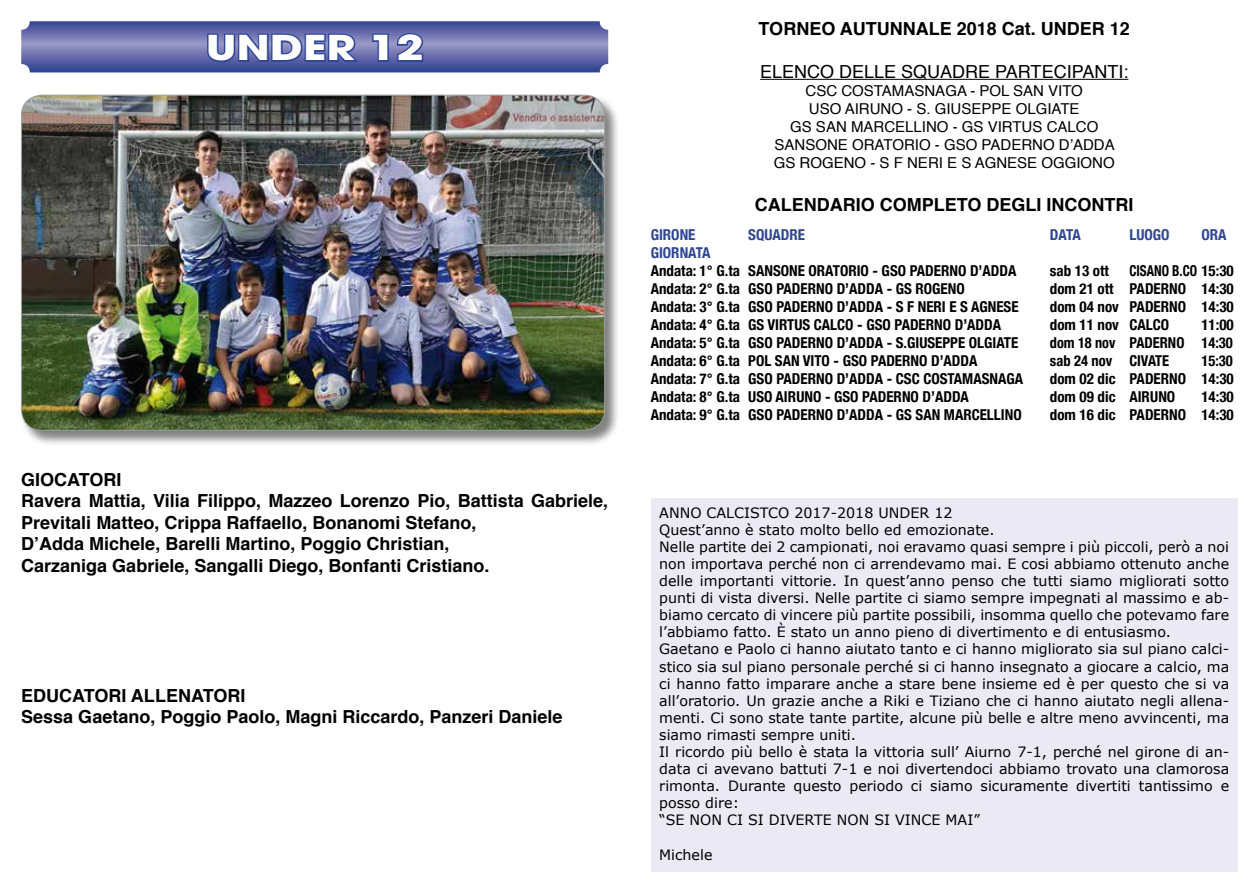
<style>
.page{position:relative;width:1259px;height:893px;background:#fff}
.page>*{position:absolute;margin:0;border:0;box-sizing:border-box;transform-origin:0 0}
.t1{font:700 34.05px "Avant Garde";color:#fff;scale:1.3 1}
.t2{font:700 18px/21.6px "Helvetica";color:#000}
.t3{font:18px "Helvetica";color:#000}
.t4{font:700 condensed 15px "Helvetica Neue";color:#000}
.t5{font:15px/18px "Helvetica";color:#000;text-align:center}
.t6{font:700 condensed 15px "Helvetica Neue";color:#2e4694}
.t7{font:700 condensed 15px "Helvetica Neue";color:#000;scale:.95 1}
.t8{font:700 condensed 15px "Helvetica Neue";color:#000;scale:.88 1}
.t9{font:14.25px/17.1px "Verdana";color:#000}
</style>
<div class="page">
<div style="left:21px;top:94px;width:599px;height:352px;background:#000;opacity:.5"></div>
<img style="left:21px;top:95px;width:584px;height:335px">
<svg style="left:21px;top:21px;width:587px;height:51px;background:#5f68a9"></svg>
<hr style="left:760px;top:79px;width:368px;height:1px;background:#000">
<div style="left:651px;top:498px;width:586px;height:374px;background:#ebeaf4"></div>
<h1 class="t1" style="left:206px;top:26px;width:169px">UNDER 12</h1>
<p class="t2" style="left:21px;top:469px;width:588px">GIOCATORI<br>Ravera Mattia, Vilia Filippo, Mazzeo Lorenzo Pio, Battista Gabriele, Previtali Matteo, Crippa Raffaello, Bonanomi Stefano,<br>D’Adda Michele, Barelli Martino, Poggio Christian,<br>Carzaniga Gabriele, Sangalli Diego, Bonfanti Cristiano.</p>
<p class="t2" style="left:21px;top:685px;width:543px">EDUCATORI ALLENATORI<br>Sessa Gaetano, Poggio Paolo, Magni Riccardo, Panzeri Daniele</p>
<p class="t2" style="left:758px;top:18px;width:373px">TORNEO AUTUNNALE 2018 Cat. UNDER 12</p>
<p class="t3" style="left:760px;top:58px;width:370px">ELENCO DELLE SQUADRE PARTECIPANTI:</p>
<p class="t5" style="left:773px;top:82px;width:342px">CSC COSTAMASNAGA - POL SAN VITO<br>USO AIRUNO - S. GIUSEPPE OLGIATE<br>GS SAN MARCELLINO - GS VIRTUS CALCO SANSONE ORATORIO - GSO PADERNO D’ADDA GS ROGENO - S F NERI E S AGNESE OGGIONO</p>
<p class="t2" style="left:755px;top:194px;width:380px">CALENDARIO COMPLETO DEGLI INCONTRI</p>
<p class="t6" style="left:651px;top:222px;width:46px">GIRONE</p>
<p class="t6" style="left:748px;top:222px;width:58px">SQUADRE</p>
<p class="t6" style="left:1050px;top:222px;width:32px">DATA</p>
<p class="t6" style="left:1129px;top:222px;width:42px">LUOGO</p>
<p class="t6" style="left:1201px;top:222px;width:27px">ORA</p>
<p class="t6" style="left:651px;top:240px;width:61px">GIORNATA</p>
<p class="t4" style="left:651px;top:258px;width:367px">Andata: 1° G.ta SANSONE ORATORIO - GSO PADERNO D’ADDA</p>
<p class="t4" style="left:1050px;top:258px;width:61px">sab 13 ott</p>
<p class="t8" style="left:1129px;top:258px;width:120px">CISANO B.CO 15:30</p>
<p class="t4" style="left:651px;top:276px;width:315px">Andata: 2° G.ta GSO PADERNO D’ADDA - GS ROGENO</p>
<p class="t4" style="left:1050px;top:276px;width:185px">dom 21 ott PADERNO 14:30</p>
<p class="t4" style="left:651px;top:294px;width:369px">Andata: 3° G.ta GSO PADERNO D’ADDA - S F NERI E S AGNESE</p>
<p class="t4" style="left:1050px;top:294px;width:185px">dom 04 nov PADERNO 14:30</p>
<p class="t4" style="left:651px;top:312px;width:352px">Andata: 4° G.ta GS VIRTUS CALCO - GSO PADERNO D’ADDA</p>
<p class="t4" style="left:1050px;top:312px;width:121px">dom 11 nov CALCO</p>
<p class="t4" style="left:1201px;top:312px;width:34px">11:00</p>
<p class="t4" style="left:651px;top:330px;width:369px">Andata: 5° G.ta GSO PADERNO D’ADDA - S.GIUSEPPE OLGIATE</p>
<p class="t7" style="left:1050px;top:330px;width:194px">dom 18 nov PADERNO 14:30</p>
<p class="t4" style="left:651px;top:348px;width:328px">Andata: 6° G.ta POL SAN VITO - GSO PADERNO D’ADDA</p>
<p class="t4" style="left:1050px;top:348px;width:121px">sab 24 nov CIVATE</p>
<p class="t4" style="left:1201px;top:348px;width:33px">15:30</p>
<p class="t4" style="left:651px;top:366px;width:374px">Andata: 7° G.ta GSO PADERNO D’ADDA - CSC COSTAMASNAGA</p>
<p class="t4" style="left:1050px;top:366px;width:185px">dom 02 dic PADERNO 14:30</p>
<p class="t4" style="left:651px;top:384px;width:320px">Andata: 8° G.ta USO AIRUNO - GSO PADERNO D’ADDA</p>
<p class="t4" style="left:1050px;top:384px;width:127px">dom 09 dic AIRUNO</p>
<p class="t4" style="left:1201px;top:384px;width:34px">14:30</p>
<p class="t4" style="left:651px;top:402px;width:372px">Andata: 9° G.ta GSO PADERNO D’ADDA - GS SAN MARCELLINO</p>
<p class="t4" style="left:1050px;top:402px;width:185px">dom 16 dic PADERNO 14:30</p>
<p class="t9" style="left:659px;top:504px;width:571px">ANNO CALCISTCO 2017-2018 UNDER 12<br>Quest’anno è stato molto bello ed emozionate.<br>Nelle partite dei 2 campionati, noi eravamo quasi sempre i più piccoli, però a noi non importava perché non ci arrendevamo mai. E cosi abbiamo ottenuto anche delle importanti vittorie. In quest’anno penso che tutti siamo migliorati sotto punti di vista diversi. Nelle partite ci siamo sempre impegnati al massimo e ab&shy;biamo cercato di vincere più partite possibili, insomma quello che potevamo fare l’abbiamo fatto. È stato un anno pieno di divertimento e di entusiasmo.<br>Gaetano e Paolo ci hanno aiutato tanto e ci hanno migliorato sia sul piano calci&shy;stico sia sul piano personale perché si ci hanno insegnato a giocare a calcio, ma ci hanno fatto imparare anche a stare bene insieme ed è per questo che si va all’oratorio. Un grazie anche a Riki e Tiziano che ci hanno aiutato negli allena&shy;menti. Ci sono state tante partite, alcune più belle e altre meno avvincenti, ma siamo rimasti sempre uniti.<br>Il ricordo più bello è stata la vittoria sull’ Aiurno 7-1, perché nel girone di an&shy;data ci avevano battuti 7-1 e noi divertendoci abbiamo trovato una clamorosa rimonta. Durante questo periodo ci siamo sicuramente divertiti tantissimo e posso dire:<br>“SE NON CI SI DIVERTE NON SI VINCE MAI”</p>
<p class="t9" style="left:659px;top:846px;width:55px">Michele</p>
</div>
